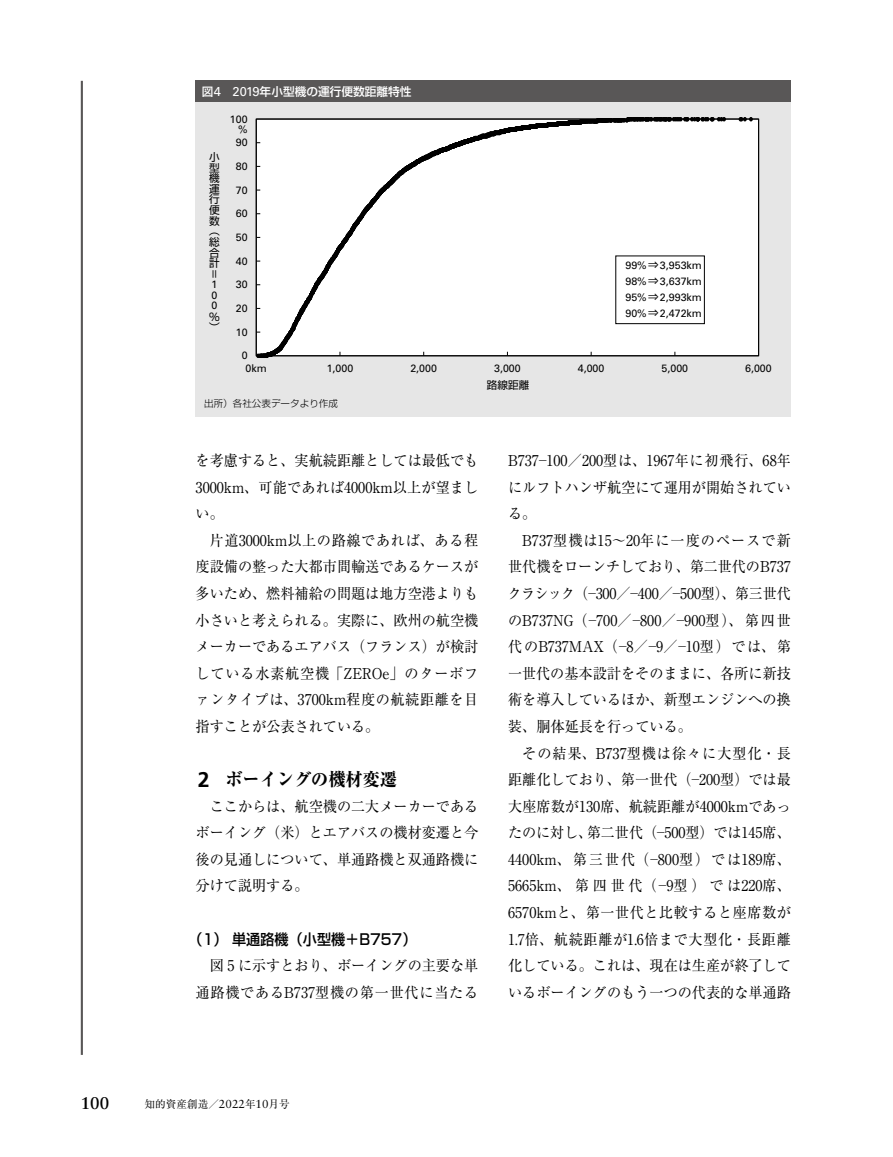
<style>
.page{position:relative;width:893px;height:1157px;background:#fff}
.page>*{position:absolute;margin:0;border:0;box-sizing:border-box;transform-origin:0 0}
.t1{font:800 18px "Ryumin Pr 6 N";color:#000;scale:.95 1}
.t2{font:700 16.95px "Sabon LT Std";color:#000}
.t3{font:14.85px/26.5px "Ryumin Pr 6 N";color:#000;text-align:justify;scale:.95 1}
.t4{font:500 14.85px "Shin Go Pr 6 N";color:#000;scale:.95 1}
.t5{font:500 11.7px "Shin Go Pr 6 N";color:#fff}
.t6{font:10.65px/16px "Univers LT Std";color:#000;text-align:justify}
.t7{font:10.65px/10.6px "Shin Go Pr 6 N";color:#000;text-align:justify}
.t8{font:10.65px "Ryumin Pr 6 N";color:#000}
.t9{font:300 9.6px "Shin Go Pr 6 N";color:#000}
.s1{font-family:"Univers LT Std";font-weight:400;font-size:12.9px}
.s2{font-family:"Shin Go Pr 6 N"}
.s3{font-family:"Frutiger LT Std";font-weight:700;font-size:21.3px}
.s4{font-family:"Sabon LT Std";font-size:11.7px}
</style>
<div class="page">
<hr style="left:81px;top:81px;width:2px;height:973px;background:#595757">
<div style="left:196px;top:81px;width:595px;height:21px;background:#595757"></div>
<div style="left:196px;top:102px;width:595px;height:315px;background:#e6e6e6"></div>
<div style="left:256px;top:119px;width:503px;height:237px;background:#fff"></div>
<hr style="left:758px;top:119px;width:1px;height:237px;background:#000">
<hr style="left:256px;top:119px;width:503px;height:1px;background:#000">
<hr style="left:256px;top:355px;width:503px;height:1px;background:#000">
<svg style="left:256px;top:117px;width:470px;height:241px"></svg>
<svg style="left:739px;top:117px;width:14px;height:4px"></svg>
<div style="left:616px;top:256px;width:89px;height:68px;border:1px solid #000"></div>
<p class="t5" style="left:202px;top:82px;width:211px">図<span class="s1">4 2019</span>年小型機の運行便数距離特性</p>
<p class="t7" style="left:209px;top:151px;width:12px">小型機運行便数（総合計＝</p>
<p class="t6" style="left:211px;top:279px;width:7px;line-height:10.6px;text-align:left">1<br>0<br>0</p>
<p class="t7" style="left:209px;top:310px;width:12px">％）</p>
<p class="t6" style="left:230px;top:111px;width:19px">100</p>
<p class="t6" style="left:236px;top:134px;width:13px">90</p>
<p class="t6" style="left:236px;top:158px;width:13px">80</p>
<p class="t6" style="left:236px;top:182px;width:13px">70</p>
<p class="t6" style="left:236px;top:205px;width:13px">60</p>
<p class="t6" style="left:236px;top:229px;width:13px">50</p>
<p class="t6" style="left:236px;top:253px;width:13px">40</p>
<p class="t6" style="left:236px;top:276px;width:13px">30</p>
<p class="t6" style="left:236px;top:300px;width:13px">20</p>
<p class="t6" style="left:236px;top:324px;width:13px">10</p>
<p class="t6" style="left:242px;top:347px;width:7px">0</p>
<p class="t6" style="left:238px;top:121px;width:11px">%</p>
<p class="t6" style="left:625px;top:257px;width:78px">99%<span class="s2">⇒</span>3,953km 98%<span class="s2">⇒</span>3,637km 95%<span class="s2">⇒</span>2,993km 90%<span class="s2">⇒</span>2,472km</p>
<p class="t6" style="left:246px;top:360px;width:23px">0km</p>
<p class="t6" style="left:327px;top:360px;width:28px">1,000</p>
<p class="t9" style="left:204px;top:396px;width:135px">出所）各社公表データより作成</p>
<p class="t6" style="left:410px;top:360px;width:28px">2,000</p>
<p class="t6" style="left:494px;top:360px;width:28px">3,000</p>
<p class="t6" style="left:578px;top:360px;width:28px">4,000</p>
<p class="t6" style="left:662px;top:360px;width:28px">5,000</p>
<p class="t6" style="left:745px;top:360px;width:28px">6,000</p>
<p class="t7" style="left:487px;top:379px;width:44px">路線距離</p>
<p class="t3" style="left:196px;top:446px;width:299px">を考慮すると、実航続距離としては最低でも3000km、可能であれば4000km以上が望ましい。</p>
<p class="t3" style="left:196px;top:526px;width:299px;text-indent:14px">片道3000km以上の路線であれば、ある程度設備の整った大都市間輸送であるケースが多いため、燃料補給の問題は地方空港よりも小さいと考えられる。実際に、欧州の航空機メーカーであるエアバス（フランス）が検討している水素航空機「ZEROe」のターボファンタイプは、3700km程度の航続距離を目指すことが公表されている。</p>
<p class="t1" style="left:198px;top:765px;width:211px"><span class="s3">2</span> ボーイングの機材変遷</p>
<p class="t3" style="left:196px;top:792px;width:299px;text-indent:14px">ここからは、航空機の二大メーカーであるボーイング（米）とエアバスの機材変遷と今後の見通しについて、単通路機と双通路機に分けて説明する。</p>
<p class="t4" style="left:189px;top:926px;width:241px">（1） 単通路機（小型機＋B757）</p>
<p class="t3" style="left:196px;top:951px;width:299px;text-align:right">図 5 に示すとおり、ボーイングの主要な単通路機であるB737型機の第一世代に当たる</p>
<p class="t3" style="left:508px;top:446px;width:299px">B737─100／200型は、1967年に初飛行、68年にルフトハンザ航空にて運用が開始されている。</p>
<p class="t3" style="left:508px;top:526px;width:300px;text-indent:15px">B737型機は15〜20年に一度のペースで新世代機をローンチしており、第二世代のB737クラシック（─300／─400／─500型）、第三世代のB737NG（─700／─800／─900型）、第四世代のB737MAX（─8／─9／─10型）では、第一世代の基本設計をそのままに、各所に新技術を導入しているほか、新型エンジンへの換装、胴体延長を行っている。</p>
<p class="t3" style="left:508px;top:739px;width:299px;text-indent:14px">その結果、B737型機は徐々に大型化・長距離化しており、第一世代（─200型）では最大座席数が130席、航続距離が4000kmであったのに対し、第二世代（─500型）では145席、4400km、第三世代（─800型）では189席、5665km、第四世代（─9型）では220席、6570kmと、第一世代と比較すると座席数が1.7倍、航続距離が1.6倍まで大型化・長距離化している。これは、現在は生産が終了しているボーイングのもう一つの代表的な単通路</p>
<p class="t2" style="left:81px;top:1093px;width:30px">100</p>
<p class="t8" style="left:145px;top:1095px;width:147px">知的資産創造／<span class="s4">2022</span>年<span class="s4">10</span>月号</p>
</div>
